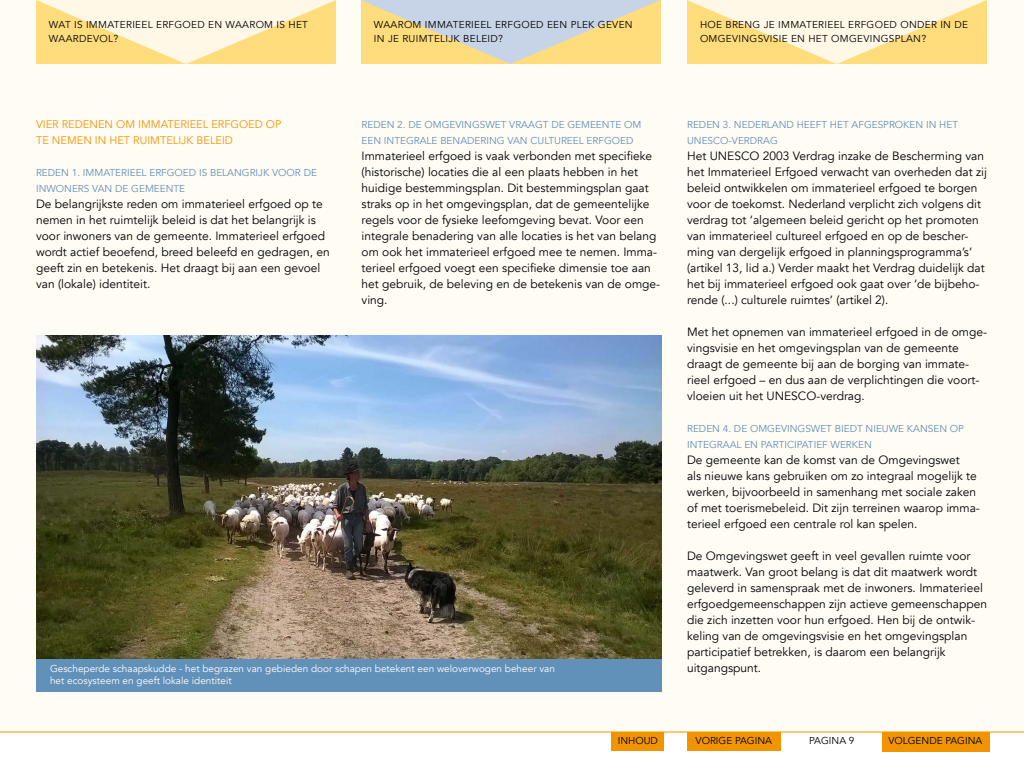
<style>
.page{position:relative;width:1024px;height:768px;background:#fff}
.page>*{position:absolute;margin:0;border:0;box-sizing:border-box;transform-origin:0 0}
.plat{font:12px/16px "Avenir";color:#000}
.tk_kap_vet{font:900 11px/16px "Avenir";color:#f29400}
.ttk{font:900 10px/16px "Avenir";color:#6190b9}
.fotobijschrift{font:500 10px "Avenir";color:#fff}
.t1{font:500 10px/14px "Avenir";letter-spacing:.03em;color:#000}
.t2{font:900 10px/14px "Avenir";letter-spacing:.03em;color:#000}
.t3{font:500 10px "Avenir";color:#000}
</style>
<div class="page">
<div style="left:0;top:0;width:1024px;height:734px;background:#fffcf4"></div>
<hr style="left:0;top:732px;width:1024px;height:1px;background:#f29400">
<img style="left:36px;top:335px;width:626px;height:324px">
<div style="left:36px;top:659px;width:626px;height:33px;background:#6190b9"></div>
<div style="left:687px;top:732px;width:93px;height:19px;background:#f29400"></div>
<div style="left:882px;top:732px;width:108px;height:19px;background:#f29400"></div>
<div style="left:611px;top:732px;width:53px;height:19px;background:#f29400"></div>
<svg style="left:36px;top:0;width:300px;height:64px"></svg>
<svg style="left:361px;top:0;width:299px;height:64px;background:#e2d7b1"></svg>
<svg style="left:687px;top:0;width:300px;height:64px"></svg>
<p class="t1" style="left:49px;top:18px;width:260px">WAT IS IMMATERIEEL ERFGOED EN WAAROM IS HET<br>WAARDEVOL?</p>
<p class="t2" style="left:374px;top:18px;width:260px">WAAROM IMMATERIEEL ERFGOED EEN PLEK GEVEN<br>IN JE RUIMTELIJK BELEID?</p>
<p class="t1" style="left:700px;top:18px;width:270px">HOE BRENG JE IMMATERIEEL ERFGOED ONDER IN DE<br>OMGEVINGSVISIE EN HET OMGEVINGSPLAN?</p>
<p class="tk_kap_vet" style="left:36px;top:116px;width:247px">VIER REDENEN OM IMMATERIEEL ERFGOED OP<br>TE NEMEN IN HET RUIMTELIJK BELEID</p>
<p class="ttk" style="left:36px;top:165px;width:282px">REDEN 1. IMMATERIEEL ERFGOED IS BELANGRIJK VOOR DE<br>INWONERS VAN DE GEMEENTE</p>
<p class="plat" style="left:36px;top:196px;width:295px">De belangrijkste reden om immaterieel erfgoed op te nemen in het ruimtelijk beleid is dat het belangrijk is voor inwoners van de gemeente. Immaterieel erfgoed wordt actief beoefend, breed beleefd en gedragen, en geeft zin en betekenis. Het draagt bij aan een gevoel van (lokale) identiteit.</p>
<p class="ttk" style="left:362px;top:117px;width:281px">REDEN 2. DE OMGEVINGSWET VRAAGT DE GEMEENTE OM<br>EEN INTEGRALE BENADERING VAN CULTUREEL ERFGOED</p>
<p class="plat" style="left:362px;top:148px;width:300px">Immaterieel erfgoed is vaak verbonden met specifieke (historische) locaties die al een plaats hebben in het huidige bestemmingsplan. Dit bestemmingsplan gaat straks op in het omgevingsplan, dat de gemeentelijke regels voor de fysieke leefomgeving bevat. Voor een integrale benadering van alle locaties is het van belang om ook het immaterieel erfgoed mee te nemen. Imma&shy;terieel erfgoed voegt een specifieke dimensie toe aan het gebruik, de beleving en de betekenis van de omge&shy;ving.</p>
<p class="ttk" style="left:687px;top:117px;width:273px">REDEN 3. NEDERLAND HEEFT HET AFGESPROKEN IN HET<br>UNESCO-VERDRAG</p>
<p class="plat" style="left:687px;top:148px;width:301px">Het UNESCO 2003 Verdrag inzake de Bescherming van het Immaterieel Erfgoed verwacht van overheden dat zij beleid ontwikkelen om immaterieel erfgoed te borgen voor de toekomst. Nederland verplicht zich volgens dit verdrag tot ‘algemeen beleid gericht op het promoten van immaterieel cultureel erfgoed en op de bescher&shy;ming van dergelijk erfgoed in planningsprogramma’s’ (artikel 13, lid a.) Verder maakt het Verdrag duidelijk dat het bij immaterieel erfgoed ook gaat over ‘de bijbeho&shy;rende (...) culturele ruimtes’ (artikel 2).</p>
<p class="plat" style="left:687px;top:324px;width:302px">Met het opnemen van immaterieel erfgoed in de omge&shy;vingsvisie en het omgevingsplan van de gemeente draagt de gemeente bij aan de borging van immate&shy;rieel erfgoed – en dus aan de verplichtingen die voort&shy;vloeien uit het UNESCO-verdrag.</p>
<p class="ttk" style="left:687px;top:421px;width:278px">REDEN 4. DE OMGEVINGSWET BIEDT NIEUWE KANSEN OP<br>INTEGRAAL EN PARTICIPATIEF WERKEN</p>
<p class="plat" style="left:687px;top:452px;width:294px">De gemeente kan de komst van de Omgevingswet<br>als nieuwe kans gebruiken om zo integraal mogelijk te werken, bijvoorbeeld in samenhang met sociale zaken of met toerismebeleid. Dit zijn terreinen waarop imma&shy;terieel erfgoed een centrale rol kan spelen.</p>
<p class="plat" style="left:687px;top:548px;width:302px">De Omgevingswet geeft in veel gevallen ruimte voor maatwerk. Van groot belang is dat dit maatwerk wordt geleverd in samenspraak met de inwoners. Immaterieel erfgoedgemeenschappen zijn actieve gemeenschappen die zich inzetten voor hun erfgoed. Hen bij de ontwik&shy;keling van de omgevingsvisie en het omgevingsplan participatief betrekken, is daarom een belangrijk</p>
<p class="fotobijschrift" style="left:50px;top:663px;width:506px">Gescheperde schaapskudde - het begrazen van gebieden door schapen betekent een weloverwogen beheer van</p>
<p class="plat" style="left:687px;top:660px;width:76px">uitgangspunt.</p>
<p class="fotobijschrift" style="left:50px;top:675px;width:183px">het ecosysteem en geeft lokale identiteit</p>
<p class="t1" style="left:809px;top:734px;width:47px">PAGINA 9</p>
<p class="t2" style="left:618px;top:734px;width:42px">INHOUD</p>
<p class="t3" style="left:696px;top:735px;width:78px">VORIGE PAGINA</p>
<p class="t3" style="left:888px;top:735px;width:95px">VOLGENDE PAGINA</p>
</div>
